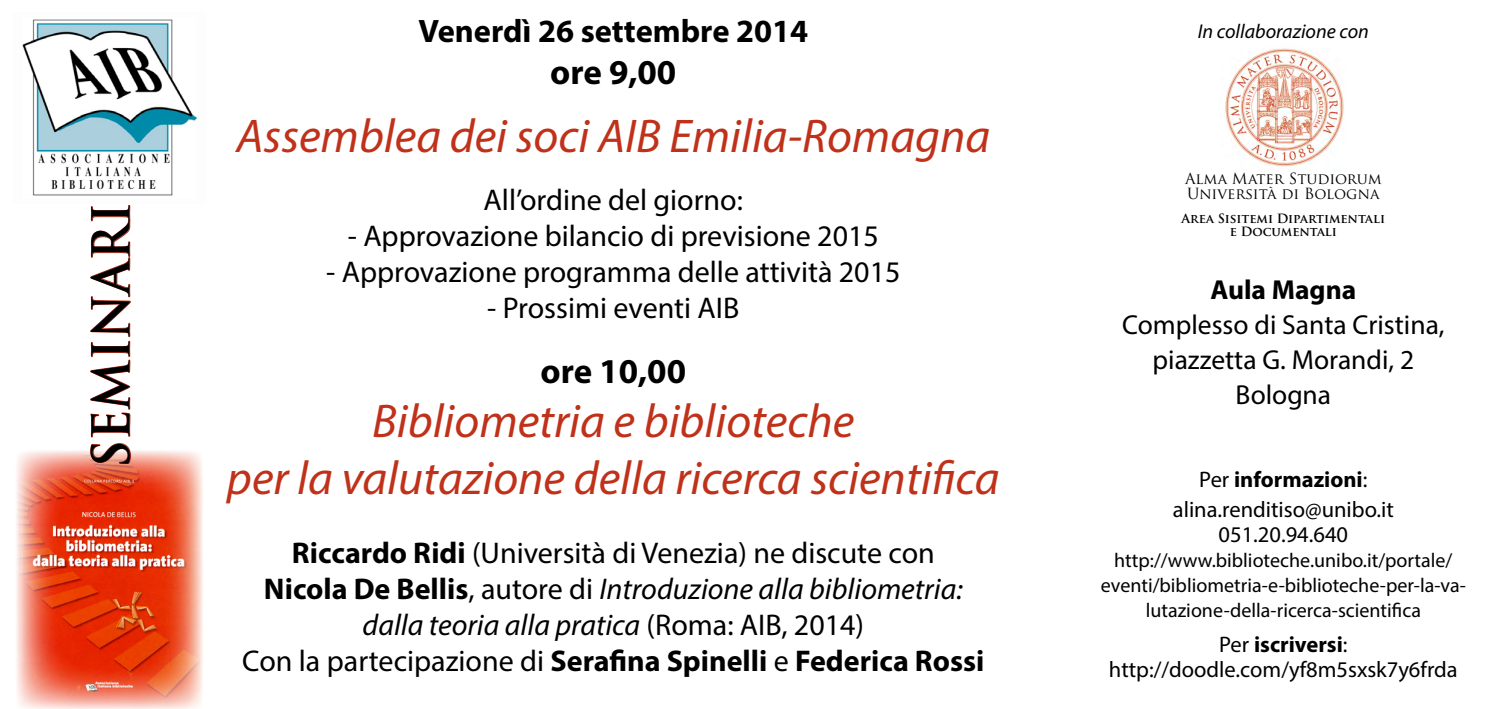
<style>
.page{position:relative;width:1489px;height:709px;background:#fff}
.page>*{position:absolute;margin:0;border:0;box-sizing:border-box;transform-origin:0 0}
.t1{font:700 50.5px "Trajan Pro";color:#000;scale:.94 1}
.t2{font:italic 47.5px/57px "Myriad Pro";color:#c0311a;text-align:center}
.t3{font:700 35px "Myriad Pro";color:#000}
.t4{font:700 32.5px "Myriad Pro";color:#000}
.t5{font:30px/36px "Myriad Pro";color:#000;text-align:center}
.t6{font:27.5px/35px "Myriad Pro";color:#000;text-align:center}
.t7{font:700 27.5px "Myriad Pro";color:#000}
.t8{font:22.5px/30px "Myriad Pro";color:#000;text-align:center}
.t9{font:20px/25px "Myriad Pro";color:#000;text-align:center}
.t10{font:italic 20px "Myriad Pro";color:#000}
.t11{font:15px/15px "Trajan Pro";color:#000}
.t12{font:700 12.5px/12.5px "Trajan Pro";color:#000;text-align:center}
.s1{font-weight:700}
.s2{font-style:italic}
</style>
<div class="page">
<img style="left:16px;top:451px;width:187px;height:258px">
<img style="left:1225px;top:48px;width:119px;height:119px">
<svg style="left:90px;top:205px;width:41px;height:259px"></svg>
<img style="left:22px;top:19px;width:175px;height:177px">
<h1 class="t1" style="left:80px;top:468px;width:283px;rotate:-90deg">SEMINARI</h1>
<p class="t4" style="left:418px;top:10px;width:391px">Venerdì 26 settembre 2014</p>
<p class="t3" style="left:550px;top:49px;width:128px">ore 9,00</p>
<h2 class="t2" style="left:236px;top:106px;width:755px">Assemblea dei soci AIB Emilia-Romagna</h2>
<p class="t5" style="left:483px;top:182px;width:261px">All’ordine del giorno:</p>
<p class="t5" style="left:348px;top:218px;width:532px">- Approvazione bilancio di previsione 2015</p>
<p class="t5" style="left:326px;top:254px;width:575px">- Approvazione programma delle attività 2015</p>
<p class="t5" style="left:487px;top:290px;width:254px">- Prossimi eventi AIB</p>
<p class="t3" style="left:540px;top:348px;width:147px">ore 10,00</p>
<h2 class="t2" style="left:227px;top:391px;width:774px">Bibliometria e biblioteche<br>per la valutazione della ricerca scientifica</h2>
<p class="t5" style="left:242px;top:534px;width:743px"><span class="s1">Riccardo Ridi</span> (Università di Venezia) ne discute con<br><span class="s1">Nicola De Bellis</span>, autore di <span class="s2">Introduzione alla bibliometria: dalla teoria alla pratica</span> (Roma: AIB, 2014)<br>Con la partecipazione di <span class="s1">Serafina Spinelli</span> e <span class="s1">Federica Rossi</span></p>
<p class="t10" style="left:1197px;top:19px;width:172px">In collaborazione con</p>
<p class="t11" style="left:1184px;top:170px;width:198px">Alma Mater Studiorum<br>Università di Bologna</p>
<p class="t12" style="left:1181px;top:212px;width:205px">Area Sisitemi Dipartimentali e Documentali</p>
<p class="t7" style="left:1210px;top:272px;width:147px">Aula Magna</p>
<p class="t6" style="left:1122px;top:307px;width:324px">Complesso di Santa Cristina, piazzetta G. Morandi, 2<br>Bologna</p>
<p class="t8" style="left:1172px;top:463px;width:222px">Per <span class="s1">informazioni</span>: alina.renditiso@unibo.it</p>
<p class="t8" style="left:1218px;top:518px;width:131px">051.20.94.640</p>
<p class="t9" style="left:1100px;top:547px;width:366px">http://www.biblioteche.unibo.it/portale/ eventi/bibliometria-e-biblioteche-per-la-va&shy;lutazione-della-ricerca-scientifica</p>
<p class="t8" style="left:1108px;top:631px;width:350px;line-height:25px">Per <span class="s1">iscriversi</span>: http://doodle.com/yf8m5sxsk7y6frda</p>
</div>
